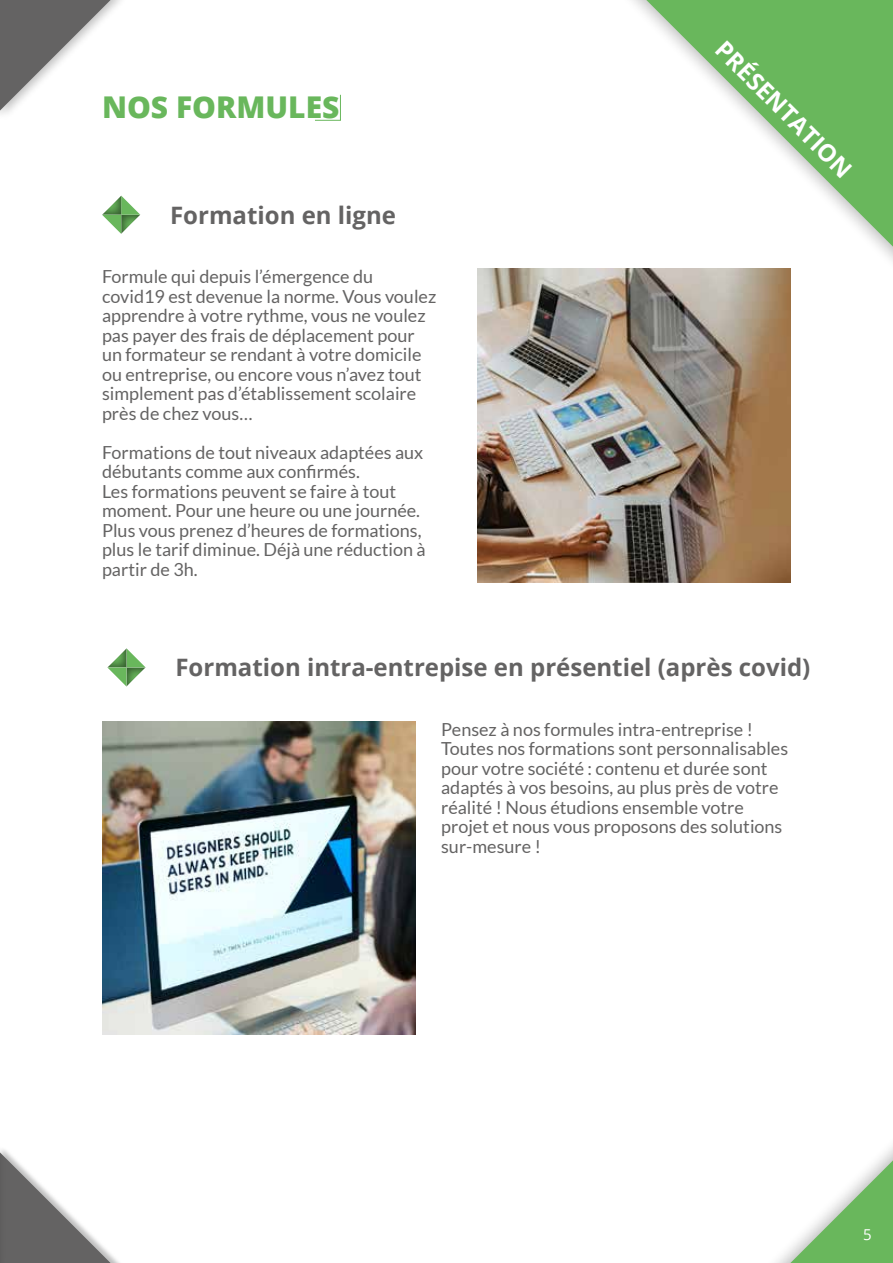
<style>
.page{position:relative;width:893px;height:1263px;background:#fff}
.page>*{position:absolute;margin:0;border:0;box-sizing:border-box;transform-origin:0 0}
.t1{font:800 30px "Open Sans";color:#69b75c}
.t2{font:700 24px "Open Sans";color:#646363}
.t3{font:700 24px "Open Sans";color:#fff}
.t4{font:18px/19.5px "Lato";color:#646363}
.t5{font:15px "Open Sans";color:#fff}
</style>
<div class="page">
<svg style="left:776px;top:1146px;width:117px;height:117px"></svg>
<svg style="left:622px;top:0;width:271px;height:269px"></svg>
<svg style="left:6px;top:1152px;width:113px;height:111px"></svg>
<div style="left:0;top:1141px;width:6px;height:122px;background:#000;opacity:.25"></div>
<svg style="left:0;top:0;width:119px;height:111px"></svg>
<svg style="left:102px;top:196px;width:38px;height:38px"></svg>
<img style="left:477px;top:269px;width:314px;height:313px">
<svg style="left:107px;top:648px;width:39px;height:39px"></svg>
<img style="left:102px;top:721px;width:314px;height:314px">
<svg style="left:315px;top:95px;width:26px;height:26px"></svg>
<h1 class="t1" style="left:102px;top:84px;width:239px">NOS FORMULES</h1>
<h2 class="t2" style="left:170px;top:198px;width:227px">Formation en ligne</h2>
<p class="t4" style="left:102px;top:267px;width:336px">Formule qui depuis l’émergence du covid19 est devenue la norme. Vous voulez apprendre à votre rythme, vous ne voulez pas payer des frais de déplacement pour un formateur se rendant à votre domicile ou entreprise, ou encore vous n’avez tout simplement pas d’établissement scolaire près de chez vous…</p>
<p class="t4" style="left:102px;top:442px;width:325px">Formations de tout niveaux adaptées aux débutants comme aux confirmés.<br>Les formations peuvent se faire à tout moment. Pour une heure ou une journée.<br>Plus vous prenez d’heures de formations, plus le tarif diminue. Déjà une réduction à partir de 3h.</p>
<h2 class="t3" style="left:731px;top:33px;width:183px;rotate:45deg">PRÉSENTATION</h2>
<h2 class="t2" style="left:175px;top:651px;width:636px">Formation intra-entrepise en présentiel (après covid)</h2>
<p class="t4" style="left:441px;top:719px;width:349px">Pensez à nos formules intra-entreprise !<br>Toutes nos formations sont personnalisables pour votre société : contenu et durée sont adaptés à vos besoins, au plus près de votre réalité ! Nous étudions ensemble votre projet et nous vous proposons des solutions sur-mesure !</p>
<p class="t5" style="left:863px;top:1224px;width:10px">5</p>
</div>
